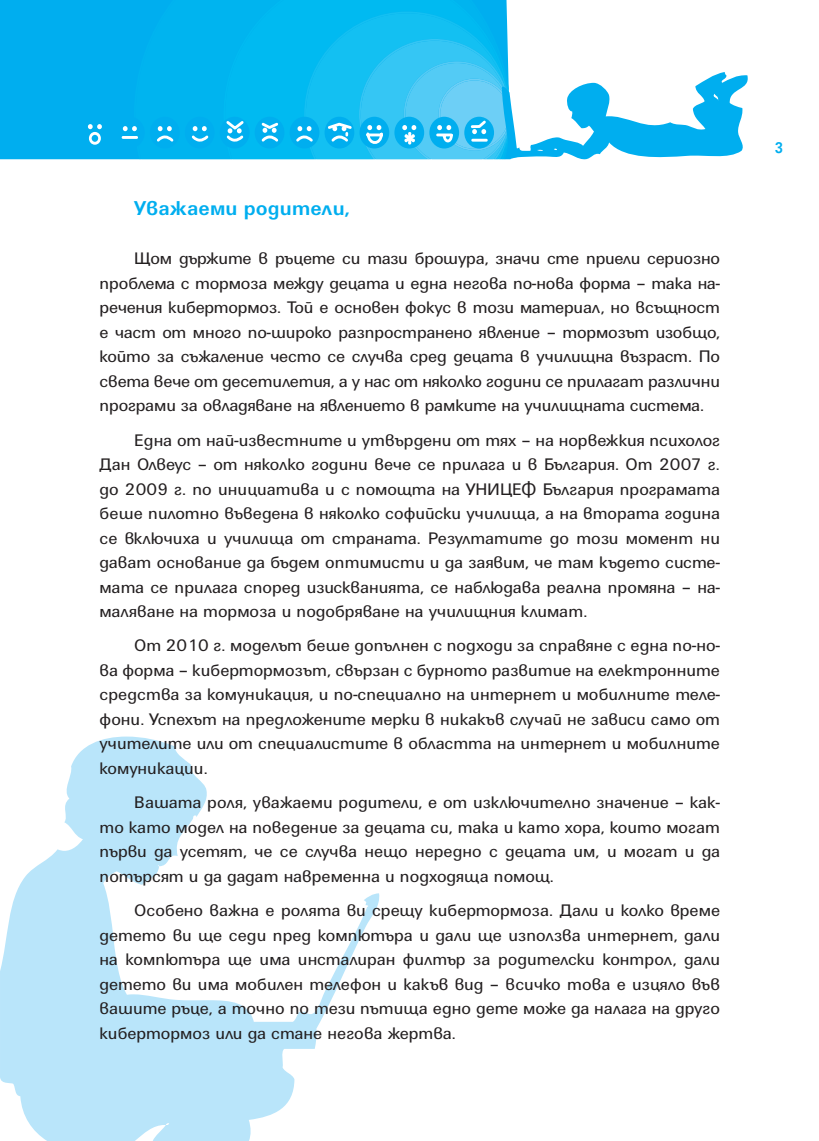
<style>
.page{position:relative;width:819px;height:1141px;background:#fff}
.page>*{position:absolute;margin:0;border:0;box-sizing:border-box;transform-origin:0 0}
.t1{font:700 21px "Universum Bg";letter-spacing:.01em;color:#00aeef}
.t2{font:17.5px/24.5px "Universum Bg";color:#231f20;text-align:justify}
.t3{font:700 condensed 17.5px "Universum Bg";color:#00aeef}
</style>
<div class="page">
<div style="left:0;top:0;width:134px;height:159px;background:#00aeef"></div>
<div style="left:134px;top:0;width:373px;height:159px;background:#00b4ef"></div>
<svg style="left:223px;top:0;width:283px;height:159px;background:#00b7f0"></svg>
<svg style="left:0;top:737px;width:380px;height:404px"></svg>
<div style="left:115px;top:117px;width:30px;height:31px;background:#00aeef;border-radius:50%"></div>
<svg style="left:123px;top:126px;width:14px;height:5px"></svg>
<hr style="left:123px;top:136px;width:14px;height:3px;background:#fff">
<div style="left:150px;top:117px;width:30px;height:31px;background:#00aeef;border-radius:50%"></div>
<svg style="left:157px;top:126px;width:17px;height:16px"></svg>
<div style="left:185px;top:117px;width:29px;height:31px;background:#00aeef;border-radius:50%"></div>
<svg style="left:191px;top:126px;width:18px;height:16px"></svg>
<div style="left:220px;top:117px;width:29px;height:31px;background:#00aeef;border-radius:50%"></div>
<svg style="left:224px;top:12px;width:524px;height:148px"></svg>
<div style="left:80px;top:117px;width:30px;height:31px;background:#00aeef;border-radius:50%"></div>
<svg style="left:88px;top:124px;width:14px;height:5px"></svg>
<div style="left:89px;top:132px;width:12px;height:13px;border:3px solid #fff;border-radius:50%"></div>
<p class="t1" style="left:134px;top:197px;width:217px">Уважаеми родители,</p>
<p class="t2" style="left:100px;top:246px;width:622px;text-indent:35px">Щом държите в ръцете си тази брошура, значи сте приели сериозно проблема с тормоза между децата и една негова по-нова форма – така на&shy;речения кибертормоз. Той е основен фокус в този материал, но всъщност е част от много по-широко разпространено явление – тормозът изобщо, който за съжаление често се случва сред децата в училищна възраст. По света вече от десетилетия, а у нас от няколко години се прилагат различни програми за овладяване на явлението в рамките на училищната система.</p>
<p class="t2" style="left:100px;top:428px;width:622px;text-indent:35px">Една от най-известните и утвърдени от тях – на норвежкия психолог Дан Олвеус – от няколко години вече се прилага и в България. От 2007 г. до 2009 г. по инициатива и с помощта на УНИЦЕФ България програмата беше пилотно въведена в няколко софийски училища, а на втората година се включиха и училища от страната. Резултатите до този момент ни дават основание да бъдем оптимисти и да заявим, че там където систе&shy;мата се прилага според изискванията, се наблюдава реална промяна – на&shy;маляване на тормоза и подобряване на училищния климат.</p>
<p class="t2" style="left:100px;top:634px;width:622px;text-indent:35px">От 2010 г. моделът беше допълнен с подходи за справяне с една по-но&shy;ва форма – кибертормозът, свързан с бурното развитие на електронните средства за комуникация, и по-специално на интернет и мобилните теле&shy;фони. Успехът на предложените мерки в никакъв случай не зависи само от учителите или от специалистите в областта на интернет и мобилните комуникации.</p>
<p class="t2" style="left:100px;top:791px;width:622px;text-indent:35px">Вашата роля, уважаеми родители, е от изключително значение – как&shy;то като модел на поведение за децата си, така и като хора, които могат първи да усетят, че се случва нещо нередно с децата им, и могат и да потърсят и да дадат навременна и подходяща помощ.</p>
<p class="t2" style="left:100px;top:898px;width:622px;text-indent:35px">Особено важна е ролята ви срещу кибертормоза. Дали и колко време детето ви ще седи пред компютъра и дали ще използва интернет, дали на компютъра ще има инсталиран филтър за родителски контрол, дали детето ви има мобилен телефон и какъв вид – всичко това е изцяло във вашите ръце, а точно по тези пътища едно дете може да налага на друго кибертормоз или да стане негова жертва.</p>
<p class="t3" style="left:775px;top:138px;width:9px">3</p>
</div>
